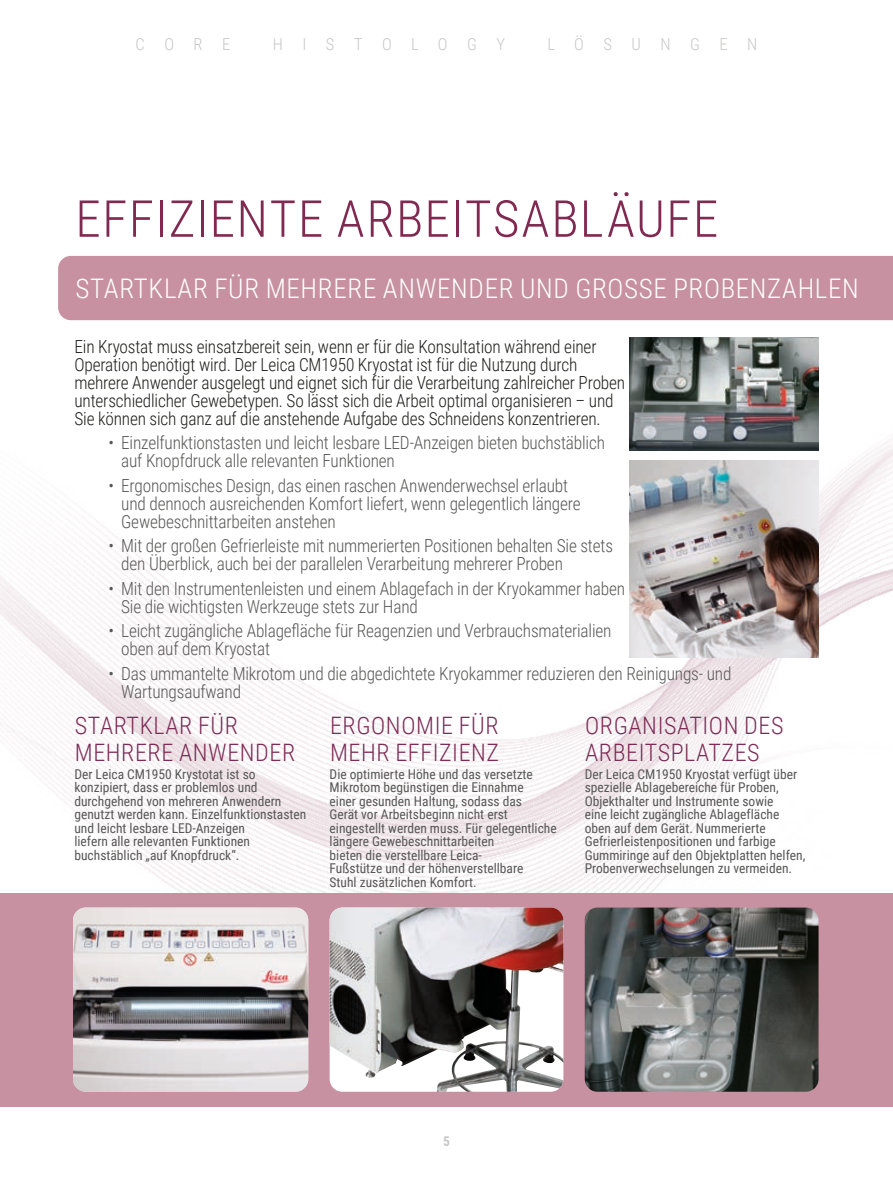
<style>
.page{position:relative;width:893px;height:1191px;background:#fff}
.page>*{position:absolute;margin:0;border:0;box-sizing:border-box;transform-origin:0 0}
.t1{font:300 51px "Roboto Condensed";letter-spacing:.03em;color:#812a51}
.t2{font:300 27px "Roboto Condensed";letter-spacing:.025em;color:#fff}
.t3{font:300 24px/27px "Roboto Condensed";letter-spacing:.025em;color:#7c2c56}
.t4{font:300 18px/18px "Roboto Condensed";letter-spacing:-.01em;color:#575756;scale:.96 1}
.t5{font:300 18px/18px "Roboto Condensed";letter-spacing:-.01em;color:#1d1d1b;scale:.96 1}
.t6{font:300 16.5px "Roboto Condensed";letter-spacing:1.185em;color:#c7c7c6}
.t7{font:13.5px/13.5px "Roboto Condensed";color:#575756}
.t8{font:700 13.5px "Roboto Condensed";color:#c7c7c6}
</style>
<div class="page">
<img style="left:0;top:255px;width:893px;height:638px">
<div style="left:58px;top:256px;width:835px;height:64px;background:#c791a2"></div>
<div style="left:0;top:893px;width:893px;height:213px;background:#c791a2"></div>
<img style="left:73px;top:907px;width:235px;height:184px">
<img style="left:330px;top:907px;width:233px;height:184px">
<img style="left:585px;top:907px;width:233px;height:184px">
<img style="left:629px;top:337px;width:189px;height:113px">
<img style="left:629px;top:461px;width:189px;height:197px">
<p class="t6" style="left:135px;top:32px;width:97px">CORE</p>
<p class="t6" style="left:273px;top:32px;width:234px">HISTOLOGY</p>
<p class="t6" style="left:547px;top:32px;width:211px">LÖSUNGEN</p>
<h1 class="t1" style="left:75px;top:183px;width:644px">EFFIZIENTE ARBEITSABLÄUFE</h1>
<h2 class="t2" style="left:76px;top:270px;width:785px">STARTKLAR FÜR MEHRERE ANWENDER UND GROSSE PROBENZAHLEN</h2>
<p class="t5" style="left:74px;top:337px;width:575px">Ein Kryostat muss einsatzbereit sein, wenn er für die Konsultation während einer Operation benötigt wird. Der Leica CM1950 Kryostat ist für die Nutzung durch mehrere Anwender ausgelegt und eignet sich für die Verarbeitung zahlreicher Proben unterschiedlicher Gewebetypen. So lässt sich die Arbeit optimal organisieren – und Sie können sich ganz auf die anstehende Aufgabe des Schneidens konzentrieren.</p>
<h3 class="t4" style="left:121px;top:433px;width:505px;text-indent:-13px">• Einzelfunktionstasten und leicht lesbare LED-Anzeigen bieten buchstäblich auf Knopfdruck alle relevanten Funktionen</h3>
<h3 class="t4" style="left:121px;top:476px;width:480px;text-indent:-13px">• Ergonomisches Design, das einen raschen Anwenderwechsel erlaubt und dennoch ausreichenden Komfort liefert, wenn gelegentlich längere<br>Gewebeschnittarbeiten anstehen</h3>
<h3 class="t4" style="left:121px;top:536px;width:514px;text-indent:-13px">• Mit der großen Gefrierleiste mit nummerierten Positionen behalten Sie stets den Überblick, auch bei der parallelen Verarbeitung mehrerer Proben</h3>
<h3 class="t4" style="left:121px;top:579px;width:526px;text-indent:-13px">• Mit den Instrumentenleisten und einem Ablagefach in der Kryokammer haben<br>Sie die wichtigsten Werkzeuge stets zur Hand</h3>
<h3 class="t4" style="left:121px;top:621px;width:512px;text-indent:-13px">• Leicht zugängliche Ablagefläche für Reagenzien und Verbrauchsmaterialien oben auf dem Kryostat</h3>
<h3 class="t4" style="left:121px;top:664px;width:637px;text-indent:-13px">• Das ummantelte Mikrotom und die abgedichtete Kryokammer reduzieren den Reinigungs- und<br>Wartungsaufwand</h3>
<h3 class="t3" style="left:75px;top:711px;width:222px">STARTKLAR FÜR<br>MEHRERE ANWENDER</h3>
<p class="t7" style="left:74px;top:766px;width:233px">Der Leica CM1950 Krystotat ist so konzipiert, dass er problemlos und durchgehend von mehreren Anwendern genutzt werden kann. Einzelfunktionstasten und leicht lesbare LED-Anzeigen<br>liefern alle relevanten Funktionen buchstäblich „auf Knopfdruck“.</p>
<h3 class="t3" style="left:330px;top:711px;width:171px">ERGONOMIE FÜR<br>MEHR EFFIZIENZ</h3>
<p class="t7" style="left:330px;top:766px;width:229px">Die optimierte Höhe und das versetzte Mikrotom begünstigen die Einnahme<br>einer gesunden Haltung, sodass das<br>Gerät vor Arbeitsbeginn nicht erst eingestellt werden muss. Für gelegentliche längere Gewebeschnittarbeiten<br>bieten die verstellbare Leica-<br>Fußstütze und der höhenverstellbare<br>Stuhl zusätzlichen Komfort.</p>
<h3 class="t3" style="left:585px;top:711px;width:200px">ORGANISATION DES<br>ARBEITSPLATZES</h3>
<p class="t7" style="left:585px;top:766px;width:222px">Der Leica CM1950 Kryostat verfügt über spezielle Ablagebereiche für Proben, Objekthalter und Instrumente sowie<br>eine leicht zugängliche Ablagefläche oben auf dem Gerät. Nummerierte Gefrierleistenpositionen und farbige Gummiringe auf den Objektplatten helfen, Probenverwechselungen zu vermeiden.</p>
<p class="t8" style="left:443px;top:1132px;width:8px">5</p>
</div>
